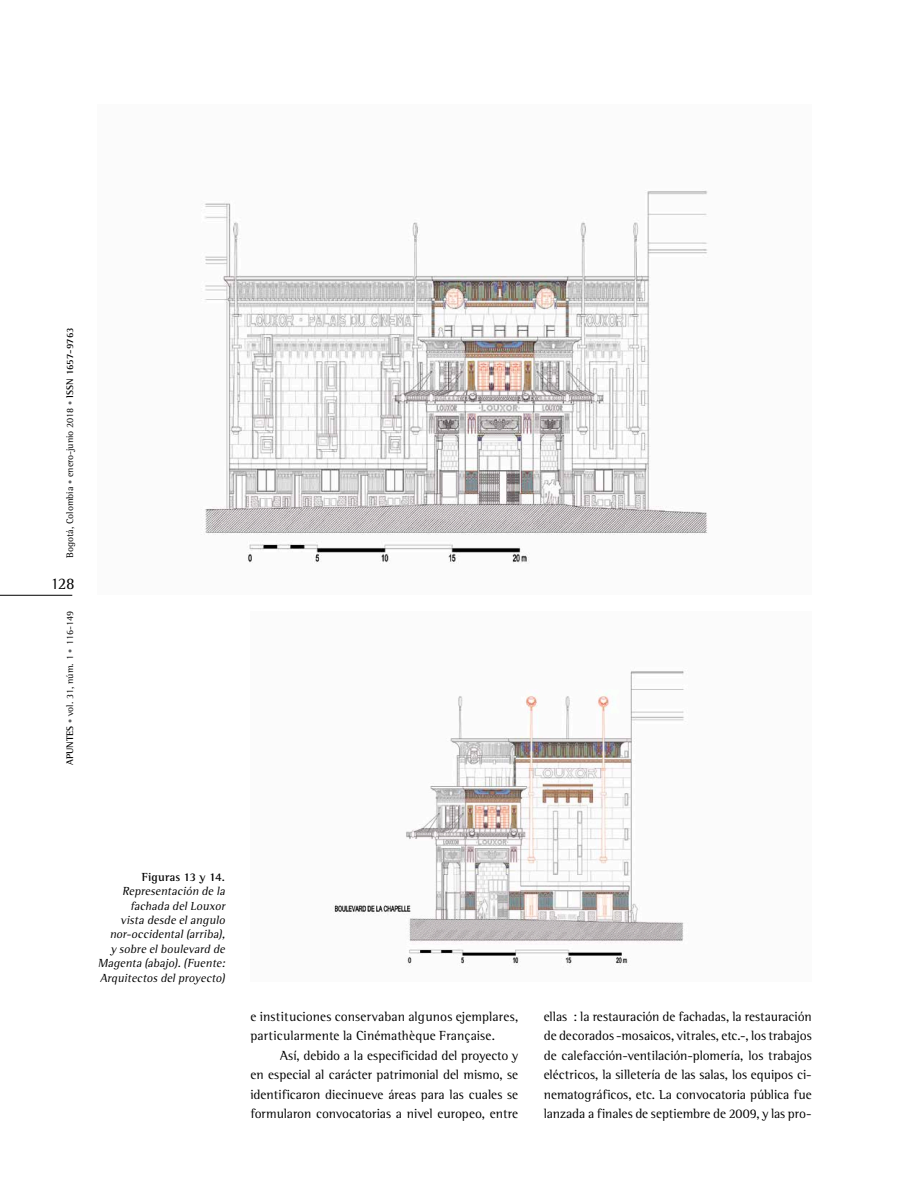
<style>
.page{position:relative;width:918px;height:1188px;background:#fff}
.page>*{position:absolute;margin:0;border:0;box-sizing:border-box;transform-origin:0 0}
.t1{font:16.5px "Agfa Rotis Semi Serif";color:#000}
.Body_Text{font:13.5px/19.5px "Agfa Rotis Semi Serif";letter-spacing:-.005em;color:#000;text-align:justify}
.Body_Inicio{font:13.5px/19.5px "Agfa Rotis Semi Serif";letter-spacing:.01em;color:#000}
.Pie_de_Foto_Texto{font:italic 12px/14.4px "Agfa Rotis Semi Serif";letter-spacing:.02em;color:#000;text-align:right}
.Pie_de_Foto_Subtítul{font:700 12px "Agfa Rotis Semi Serif";letter-spacing:.005em;color:#000}
.t2{font:9.75px "Agfa Rotis Semi Serif";color:#000}
.s1{font-size:8.25px;color:#636466}
.s2{font-weight:700}
</style>
<div class="page">
<hr style="left:0;top:595px;width:72px;height:1px;background:#000">
<img style="left:201px;top:190px;width:507px;height:374px">
<img style="left:333px;top:671px;width:351px;height:296px">
<p class="t2" style="left:64px;top:558px;width:232px;rotate:-90deg">Bogotá, Colombia <span class="s1">•</span> enero-junio 2018 <span class="s1">•</span> <span class="s2">ISSN 1657-9763</span></p>
<p class="t1" style="left:50px;top:574px;width:26px">128</p>
<p class="t2" style="left:64px;top:765px;width:155px;rotate:-90deg"><span class="s2">APUNTES</span> <span class="s1">•</span> vol. 31, núm. 1 <span class="s1">•</span> 116-149</p>
<p class="Pie_de_Foto_Subtítul" style="left:142px;top:870px;width:85px">Figuras 13 y 14.</p>
<p class="Pie_de_Foto_Texto" style="left:98px;top:884px;width:131px">Representación de la fachada delLouxor<br>vista desde elangulo nor-occidental(arriba),<br>y sobre elboulevard de<br>Magenta (abajo).(Fuente:<br>Arquitectosdelproyecto)</p>
<p class="Body_Inicio" style="left:250px;top:1006px;width:269px">e instituciones conservaban algunos ejemplares, particularmente la Cinémathèque Française.</p>
<p class="Body_Text" style="left:250px;top:1045px;width:269px;text-indent:30px">Así, debido a la especificidad del proyecto y en especial al carácter patrimonial del mismo, se identificaron diecinueve áreas para las cuales se formularon convocatorias a nivel europeo, entre</p>
<p class="Body_Text" style="left:544px;top:1006px;width:269px">ellas : la restauración de fachadas, la restauración de decorados -mosaicos, vitrales, etc.-, los trabajos de calefacción-ventilación-plomería, los trabajos eléctricos, la silletería de las salas, los equipos ci&shy;nematográficos, etc. La convocatoria pública fue lanzada a finales de septiembre de 2009, y las pro-</p>
</div>
